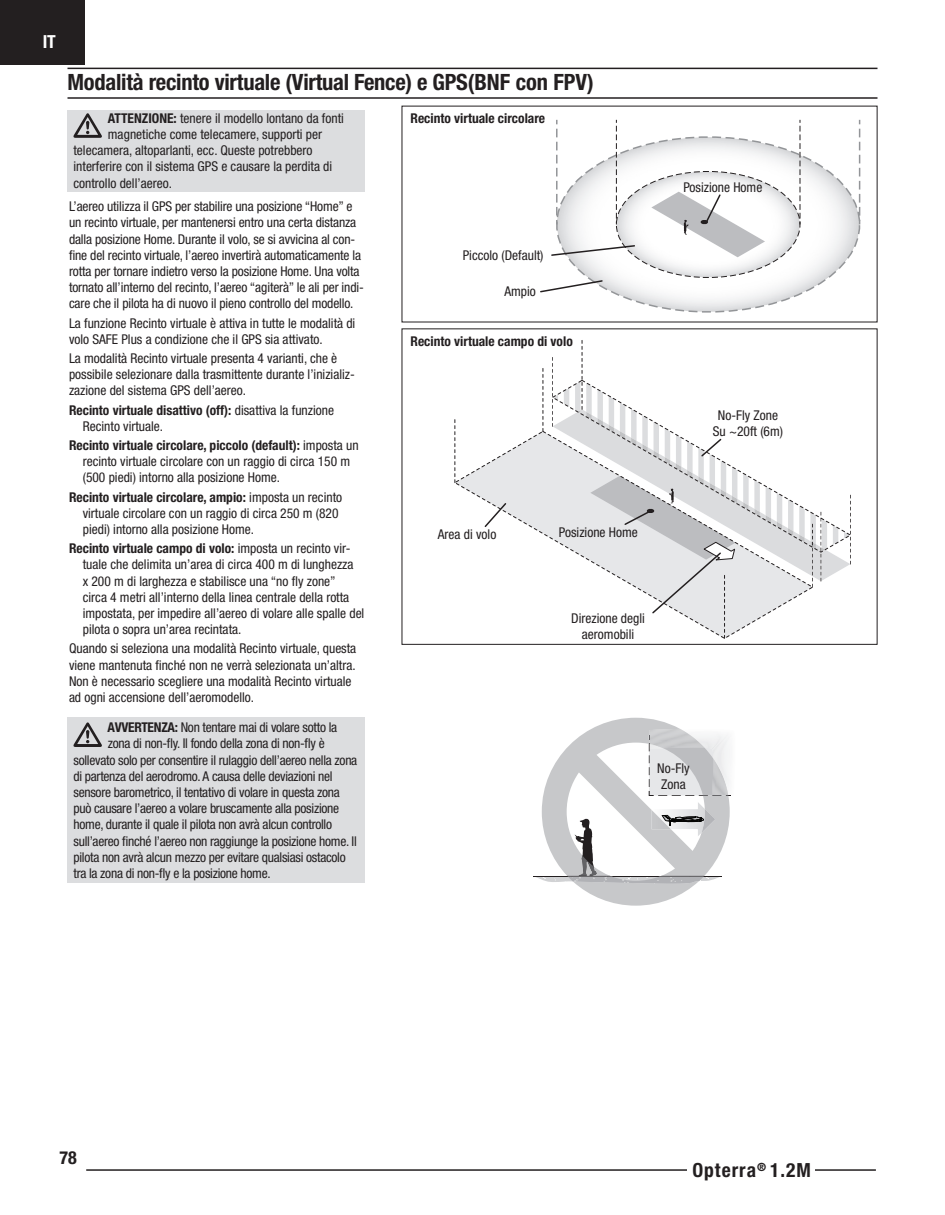
<style>
.page{position:relative;width:945px;height:1215px;background:#fff}
.page>*{position:absolute;margin:0;border:0;box-sizing:border-box;transform-origin:0 0}
.t1{font:700 condensed 22.5px "Helvetica Neue LT Std";letter-spacing:-.01em;color:#231f20}
.t2{font:700 condensed 19.5px "Helvetica Neue LT Std";letter-spacing:.05em;color:#231f20}
.t3{font:700 condensed 18px "Helvetica Neue LT Std";color:#fff}
.t4{font:700 condensed 18px "Helvetica Neue LT Std";color:#231f20}
.t5{font:condensed 13.5px/16.2px "Helvetica Neue LT Std";color:#231f20}
.t6{font:condensed 13.5px "Helvetica Neue LT Std";letter-spacing:-.02em;color:#231f20}
.t7{font:700 condensed 13.5px "Helvetica Neue LT Std";color:#231f20}
.s1{font-weight:700}
</style>
<div class="page">
<div style="left:0;top:0;width:85px;height:64px;background:#231f20"></div>
<hr style="left:86px;top:1169px;width:790px;height:2px;background:#231f20">
<div style="left:687px;top:1156px;width:128px;height:32px;background:#fff"></div>
<hr style="left:68px;top:68px;width:810px;height:1px;background:#231f20">
<hr style="left:68px;top:97px;width:810px;height:2px;background:#231f20">
<div style="left:68px;top:110px;width:297px;height:82px;background:#dcdddf"></div>
<svg style="left:74px;top:113px;width:28px;height:25px"></svg>
<div style="left:68px;top:718px;width:297px;height:165px;background:#dcdddf"></div>
<svg style="left:74px;top:722px;width:28px;height:25px"></svg>
<svg style="left:533px;top:718px;width:198px;height:188px"></svg>
<svg style="left:613px;top:128px;width:248px;height:185px"></svg>
<svg style="left:859px;top:120px;width:1px;height:104px"></svg>
<svg style="left:540px;top:120px;width:269px;height:173px"></svg>
<svg style="left:455px;top:430px;width:357px;height:209px"></svg>
<svg style="left:454px;top:419px;width:1px;height:64px"></svg>
<svg style="left:543px;top:368px;width:1px;height:63px"></svg>
<svg style="left:552px;top:357px;width:1px;height:22px"></svg>
<svg style="left:799px;top:553px;width:28px;height:35px"></svg>
<svg style="left:844px;top:554px;width:7px;height:11px"></svg>
<svg style="left:551px;top:381px;width:300px;height:172px"></svg>
<div style="left:402px;top:328px;width:476px;height:317px;border:1px solid #231f20"></div>
<svg style="left:483px;top:502px;width:25px;height:27px"></svg>
<svg style="left:575px;top:340px;width:162px;height:298px"></svg>
<h3 class="t3" style="left:43px;top:35px;width:15px">IT</h3>
<h1 class="t1" style="left:68px;top:74px;width:528px">Modalità recinto virtuale (Virtual Fence) e GPS(BNF con FPV)</h1>
<p class="t5" style="left:108px;top:111px;width:238px"><span class="s1">ATTENZIONE:</span> tenere il modello lontano da fonti</p>
<p class="t5" style="left:108px;top:127px;width:216px">magnetiche come telecamere, supporti per</p>
<p class="t5" style="left:74px;top:144px;width:241px">telecamera, altoparlanti, ecc. Queste potrebbero</p>
<p class="t5" style="left:74px;top:160px;width:260px">interferire con il sistema GPS e causare la perdita di</p>
<p class="t5" style="left:74px;top:176px;width:100px">controllo dell’aereo.</p>
<p class="t5" style="left:69px;top:200px;width:296px">L’aereo utilizza il GPS per stabilire una posizione “Home” e un recinto virtuale, per mantenersi entro una certa distanza dalla posizione Home. Durante il volo, se si avvicina al con&shy;fine del recinto virtuale, l’aereo invertirà automaticamente la rotta per tornare indietro verso la posizione Home. Una volta tornato all’interno del recinto, l’aereo “agiterà” le ali per indi&shy;care che il pilota ha di nuovo il pieno controllo del modello.</p>
<p class="t5" style="left:69px;top:316px;width:288px">La funzione Recinto virtuale è attiva in tutte le modalità di volo SAFE Plus a condizione che il GPS sia attivato.</p>
<p class="t5" style="left:69px;top:351px;width:287px">La modalità Recinto virtuale presenta 4 varianti, che è possibile selezionare dalla trasmittente durante l’inizializ&shy;zazione del sistema GPS dell’aereo.</p>
<p class="t5" style="left:83px;top:403px;width:253px;text-indent:-14px"><span class="s1">Re cinto virtuale disattivo (off):</span> disattiva la funzione<br>Recinto virtuale.</p>
<p class="t5" style="left:83px;top:438px;width:277px;text-indent:-14px"><span class="s1">Re cinto virtuale circolare, piccolo (default):</span> imposta un recinto virtuale circolare con un raggio di circa 150 m (500 piedi) intorno alla posizione Home.</p>
<p class="t5" style="left:83px;top:490px;width:261px;text-indent:-14px"><span class="s1">Re cinto virtuale circolare, ampio:</span> imposta un recinto virtuale circolare con un raggio di circa 250 m (820 piedi) intorno alla posizione Home.</p>
<p class="t5" style="left:83px;top:542px;width:283px;text-indent:-14px"><span class="s1">Re cinto virtuale campo di volo:</span> imposta un recinto vir&shy;tuale che delimita un’area di circa 400 m di lunghezza<br>x 200 m di larghezza e stabilisce una “no fly zone”<br>circa 4 metri all’interno della linea centrale della rotta impostata, per impedire all’aereo di volare alle spalle del pilota o sopra un’area recintata.</p>
<p class="t5" style="left:69px;top:642px;width:289px">Quando si seleziona una modalità Recinto virtuale, questa viene mantenuta finché non ne verrà selezionata un’altra.<br>Non è necessario scegliere una modalità Recinto virtuale ad ogni accensione dell’aeromodello.</p>
<p class="t6" style="left:108px;top:723px;width:231px"><span class="s1">AVVERTENZA:</span> Non tentare mai di volare sotto la</p>
<p class="t6" style="left:108px;top:739px;width:218px">zona di non-fly. Il fondo della zona di non-fly è</p>
<p class="t6" style="left:74px;top:755px;width:285px">sollevato solo per consentire il rulaggio dell’aereo nella zona</p>
<p class="t6" style="left:74px;top:771px;width:261px">di partenza del aerodromo. A causa delle deviazioni nel</p>
<p class="t6" style="left:74px;top:787px;width:268px">sensore barometrico, il tentativo di volare in questa zona</p>
<p class="t6" style="left:74px;top:804px;width:267px">può causare l’aereo a volare bruscamente alla posizione</p>
<p class="t6" style="left:74px;top:820px;width:260px">home, durante il quale il pilota non avrà alcun controllo</p>
<p class="t6" style="left:74px;top:836px;width:285px">sull’aereo finché l’aereo non raggiunge la posizione home. Il</p>
<p class="t6" style="left:74px;top:852px;width:274px">pilota non avrà alcun mezzo per evitare qualsiasi ostacolo</p>
<p class="t6" style="left:74px;top:868px;width:199px">tra la zona di non-fly e la posizione home.</p>
<p class="t7" style="left:411px;top:113px;width:136px">Recinto virtuale circolare</p>
<p class="t5" style="left:463px;top:249px;width:82px">Piccolo (Default)</p>
<p class="t5" style="left:504px;top:285px;width:33px">Ampio</p>
<p class="t7" style="left:411px;top:336px;width:164px">Recinto virtuale campo di volo</p>
<p class="t5" style="left:559px;top:525px;width:80px">Posizione Home</p>
<p class="t5" style="left:438px;top:527px;width:60px">Area di volo</p>
<p class="t5" style="left:571px;top:612px;width:75px;text-align:center">Direzione degli aeromobili</p>
<p class="t5" style="left:683px;top:180px;width:80px">Posizione Home</p>
<p class="t5" style="left:713px;top:408px;width:72px;text-align:center">No-Fly Zone<br>Su ~20ft (6m)</p>
<p class="t5" style="left:657px;top:761px;width:34px">No-Fly<br>Zona</p>
<h3 class="t4" style="left:60px;top:1151px;width:19px">78</h3>
<h2 class="t2" style="left:692px;top:1163px;width:120px">Opterra<sup>®</sup> 1.2M</h2>
</div>
